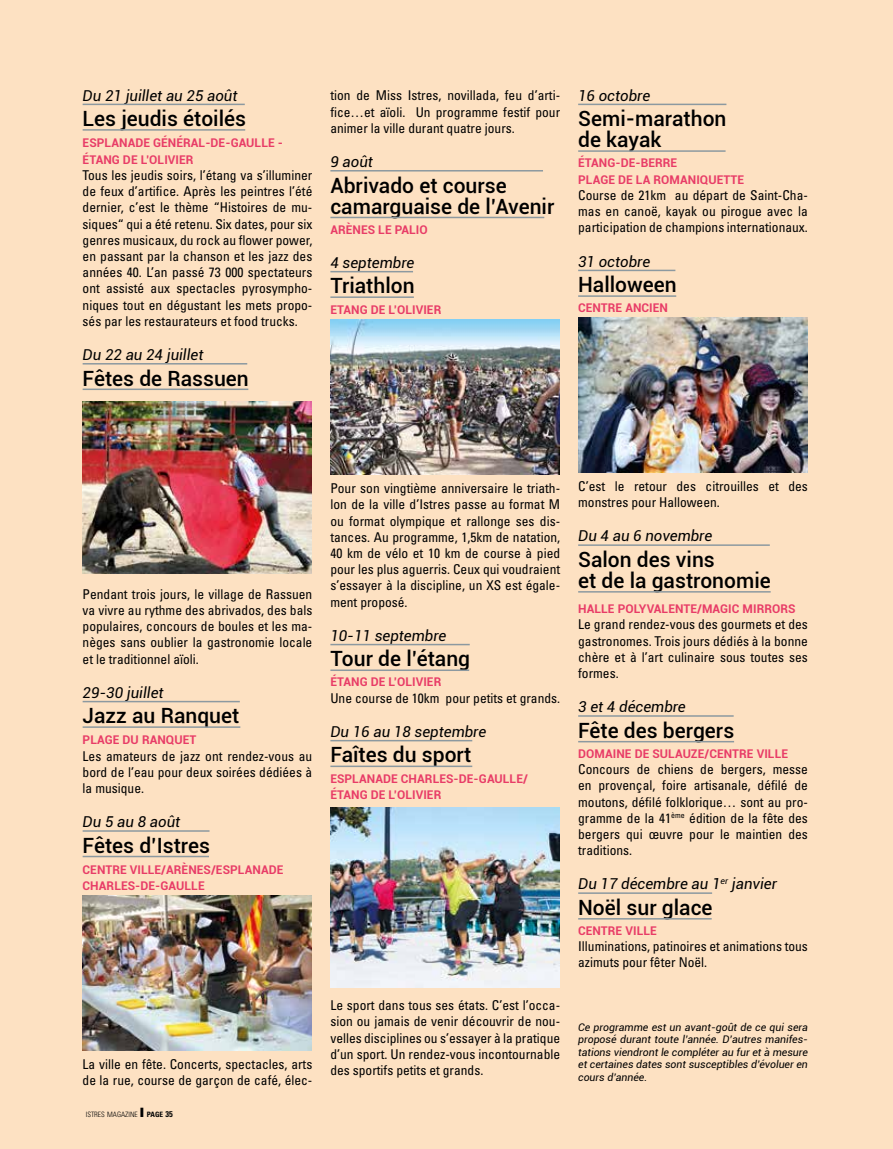
<style>
.page{position:relative;width:893px;height:1149px;background:#fff}
.page>*{position:absolute;margin:0;border:0;box-sizing:border-box;transform-origin:0 0}
.t1{font:500 21px/21px "Roboto";color:#000}
.t2{font:italic 15px "Roboto";color:#000}
.t3{font:condensed 13.5px/16.2px "Univers";color:#000;text-align:justify}
.t4{font:700 12px/16.5px "Roboto";letter-spacing:.005em;color:#e83c67}
.t5{font:italic 10.5px/12.6px "Roboto";color:#000;text-align:justify}
.t6{font:300 condensed 7.35px "Univers";color:#000}
.s1{font-weight:700}
.s2{font-weight:700;font-size:8.25px}
</style>
<div class="page">
<div style="left:0;top:0;width:893px;height:1148px;background:#fde1c2"></div>
<hr style="left:83px;top:104px;width:162px;height:1px;background:#8c99a0">
<hr style="left:83px;top:129px;width:162px;height:2px;background:#8c99a0">
<hr style="left:83px;top:363px;width:164px;height:1px;background:#8c99a0">
<hr style="left:83px;top:388px;width:165px;height:2px;background:#8c99a0">
<img style="left:83px;top:401px;width:229px;height:172px">
<hr style="left:83px;top:700px;width:157px;height:2px;background:#8c99a0">
<hr style="left:83px;top:726px;width:157px;height:1px;background:#8c99a0">
<hr style="left:83px;top:830px;width:127px;height:1px;background:#8c99a0">
<hr style="left:83px;top:855px;width:126px;height:2px;background:#8c99a0">
<img style="left:83px;top:895px;width:229px;height:155px">
<hr style="left:330px;top:170px;width:213px;height:1px;background:#8c99a0">
<hr style="left:330px;top:217px;width:214px;height:1px;background:#8c99a0">
<hr style="left:330px;top:271px;width:83px;height:1px;background:#8c99a0">
<hr style="left:330px;top:296px;width:84px;height:2px;background:#8c99a0">
<img style="left:330px;top:319px;width:229px;height:155px">
<hr style="left:330px;top:643px;width:140px;height:2px;background:#8c99a0">
<hr style="left:330px;top:669px;width:139px;height:1px;background:#8c99a0">
<hr style="left:330px;top:739px;width:142px;height:2px;background:#8c99a0">
<hr style="left:330px;top:765px;width:142px;height:1px;background:#8c99a0">
<img style="left:330px;top:807px;width:229px;height:179px">
<hr style="left:578px;top:104px;width:148px;height:1px;background:#8c99a0">
<hr style="left:578px;top:150px;width:148px;height:2px;background:#8c99a0">
<hr style="left:578px;top:269px;width:97px;height:2px;background:#8c99a0">
<hr style="left:578px;top:295px;width:98px;height:2px;background:#8c99a0">
<img style="left:578px;top:317px;width:229px;height:155px">
<hr style="left:578px;top:544px;width:192px;height:1px;background:#8c99a0">
<hr style="left:578px;top:591px;width:193px;height:1px;background:#8c99a0">
<hr style="left:578px;top:715px;width:156px;height:1px;background:#8c99a0">
<hr style="left:578px;top:740px;width:156px;height:2px;background:#8c99a0">
<hr style="left:578px;top:892px;width:134px;height:1px;background:#8c99a0">
<hr style="left:578px;top:917px;width:134px;height:2px;background:#8c99a0">
<p class="t2" style="left:83px;top:85px;width:156px">Du 21 juillet au 25 août</p>
<h1 class="t1" style="left:83px;top:107px;width:165px">Les jeudis étoilés</h1>
<p class="t4" style="left:83px;top:134px;width:202px">ESPLANADE GÉNÉRAL-DE-GAULLE -<br>ÉTANG DE L’OLIVIER</p>
<p class="t3" style="left:83px;top:166px;width:231px">Tous les jeudis soirs, l’étang va s’illuminer de feux d’artifice. Après les peintres l’été dernier, c’est le thème “Histoires de mu&shy;siques“ qui a été retenu. Six dates, pour six genres musicaux, du rock au flower power, en passant par la chanson et les jazz des années 40. L’an passé 73 000 spectateurs ont assisté aux spectacles pyrosympho&shy;niques tout en dégustant les mets propo&shy;sés par les restaurateurs et food trucks.</p>
<p class="t2" style="left:83px;top:344px;width:122px">Du 22 au 24 juillet</p>
<h1 class="t1" style="left:83px;top:366px;width:168px">Fêtes de Rassuen</h1>
<p class="t3" style="left:330px;top:87px;width:231px">tion de Miss Istres, novillada, feu d’arti&shy;fice…et aïoli. Un programme festif pour animer la ville durant quatre jours.</p>
<p class="t2" style="left:330px;top:151px;width:44px">9 août</p>
<h1 class="t1" style="left:330px;top:174px;width:225px">Abrivado et course camarguaise de l’Avenir</h1>
<p class="t4" style="left:330px;top:220px;width:99px">ARÈNES LE PALIO</p>
<p class="t2" style="left:330px;top:252px;width:85px">4 septembre</p>
<h1 class="t1" style="left:330px;top:274px;width:86px">Triathlon</h1>
<p class="t4" style="left:330px;top:301px;width:112px">ETANG DE L’OLIVIER</p>
<p class="t2" style="left:578px;top:85px;width:74px">16 octobre</p>
<h1 class="t1" style="left:578px;top:107px;width:150px">Semi-marathon de kayak</h1>
<p class="t4" style="left:578px;top:154px;width:167px">ÉTANG-DE-BERRE<br>PLAGE DE LA ROMANIQUETTE</p>
<p class="t3" style="left:578px;top:187px;width:231px">Course de 21km au départ de Saint-Cha&shy;mas en canoë, kayak ou pirogue avec la participation de champions internationaux.</p>
<p class="t2" style="left:578px;top:251px;width:74px">31 octobre</p>
<h1 class="t1" style="left:578px;top:273px;width:100px">Halloween</h1>
<p class="t4" style="left:578px;top:299px;width:91px">CENTRE ANCIEN</p>
<p class="t3" style="left:83px;top:585px;width:231px">Pendant trois jours, le village de Rassuen va vivre au rythme des abrivados, des bals populaires, concours de boules et les ma&shy;nèges sans oublier la gastronomie locale et le traditionnel aïoli.</p>
<p class="t2" style="left:83px;top:681px;width:82px">29-30 juillet</p>
<h1 class="t1" style="left:83px;top:704px;width:158px">Jazz au Ranquet</h1>
<p class="t4" style="left:83px;top:731px;width:115px">PLAGE DU RANQUET</p>
<p class="t3" style="left:83px;top:747px;width:231px">Les amateurs de jazz ont rendez-vous au bord de l’eau pour deux soirées dédiées à la musique.</p>
<p class="t2" style="left:83px;top:811px;width:99px">Du 5 au 8 août</p>
<h1 class="t1" style="left:83px;top:833px;width:129px">Fêtes d’Istres</h1>
<p class="t4" style="left:83px;top:860px;width:202px">CENTRE VILLE/ARÈNES/ESPLANADE<br>CHARLES-DE-GAULLE</p>
<p class="t3" style="left:83px;top:1055px;width:231px">La ville en fête. Concerts, spectacles, arts de la rue, course de garçon de café, élec-</p>
<p class="t6" style="left:86px;top:1109px;width:89px">ISTRES MAGAZINE ❙ <span class="s1">page</span> <span class="s2">35</span></p>
<p class="t3" style="left:330px;top:479px;width:231px">Pour son vingtième anniversaire le triath&shy;lon de la ville d’Istres passe au format M ou format olympique et rallonge ses dis&shy;tances. Au programme, 1,5km de natation, 40 km de vélo et 10 km de course à pied pour les plus aguerris. Ceux qui voudraient s’essayer à la discipline, un XS est égale&shy;ment proposé.</p>
<p class="t2" style="left:330px;top:624px;width:117px">10-11 septembre</p>
<h1 class="t1" style="left:330px;top:647px;width:141px">Tour de l’étang</h1>
<p class="t4" style="left:330px;top:673px;width:112px">ÉTANG DE L’OLIVIER</p>
<p class="t3" style="left:330px;top:689px;width:231px">Une course de 10km pour petits et grands.</p>
<p class="t2" style="left:330px;top:720px;width:157px">Du 16 au 18 septembre</p>
<h1 class="t1" style="left:330px;top:743px;width:143px">Faîtes du sport</h1>
<p class="t4" style="left:330px;top:769px;width:199px">ESPLANADE CHARLES-DE-GAULLE/<br>ÉTANG DE L’OLIVIER</p>
<p class="t3" style="left:330px;top:996px;width:231px">Le sport dans tous ses états. C’est l’occa&shy;sion ou jamais de venir découvrir de nou&shy;velles disciplines ou s’essayer à la pratique d’un sport. Un rendez-vous incontournable des sportifs petits et grands.</p>
<p class="t3" style="left:578px;top:477px;width:231px">C’est le retour des citrouilles et des monstres pour Halloween.</p>
<p class="t2" style="left:578px;top:525px;width:136px">Du 4 au 6 novembre</p>
<h1 class="t1" style="left:578px;top:548px;width:194px">Salon des vins<br>et de la gastronomie</h1>
<p class="t4" style="left:578px;top:600px;width:219px">HALLE POLYVALENTE/MAGIC MIRRORS</p>
<p class="t3" style="left:578px;top:616px;width:231px">Le grand rendez-vous des gourmets et des gastronomes. Trois jours dédiés à la bonne chère et à l’art culinaire sous toutes ses formes.</p>
<p class="t2" style="left:578px;top:696px;width:109px">3 et 4 décembre</p>
<h1 class="t1" style="left:578px;top:718px;width:158px">Fête des bergers</h1>
<p class="t4" style="left:578px;top:744px;width:211px">DOMAINE DE SULAUZE/CENTRE VILLE</p>
<p class="t3" style="left:578px;top:760px;width:231px">Concours de chiens de bergers, messe en provençal, foire artisanale, défilé de moutons, défilé folklorique… sont au pro&shy;gramme de la 41<sup>ème</sup> édition de la fête des bergers qui œuvre pour le maintien des traditions.</p>
<p class="t2" style="left:578px;top:873px;width:200px">Du 17 décembre au 1<sup>er</sup> janvier</p>
<h1 class="t1" style="left:578px;top:895px;width:136px">Noël sur glace</h1>
<p class="t4" style="left:578px;top:921px;width:80px">CENTRE VILLE</p>
<p class="t3" style="left:578px;top:937px;width:231px">Illuminations, patinoires et animations tous azimuts pour fêter Noël.</p>
<p class="t5" style="left:578px;top:1019px;width:231px">Ce programme est un avant-goût de ce qui sera proposé durant toute l’année. D’autres manifes&shy;tations viendront le compléter au fur et à mesure et certaines dates sont susceptibles d’évoluer en cours d’année.</p>
</div>
